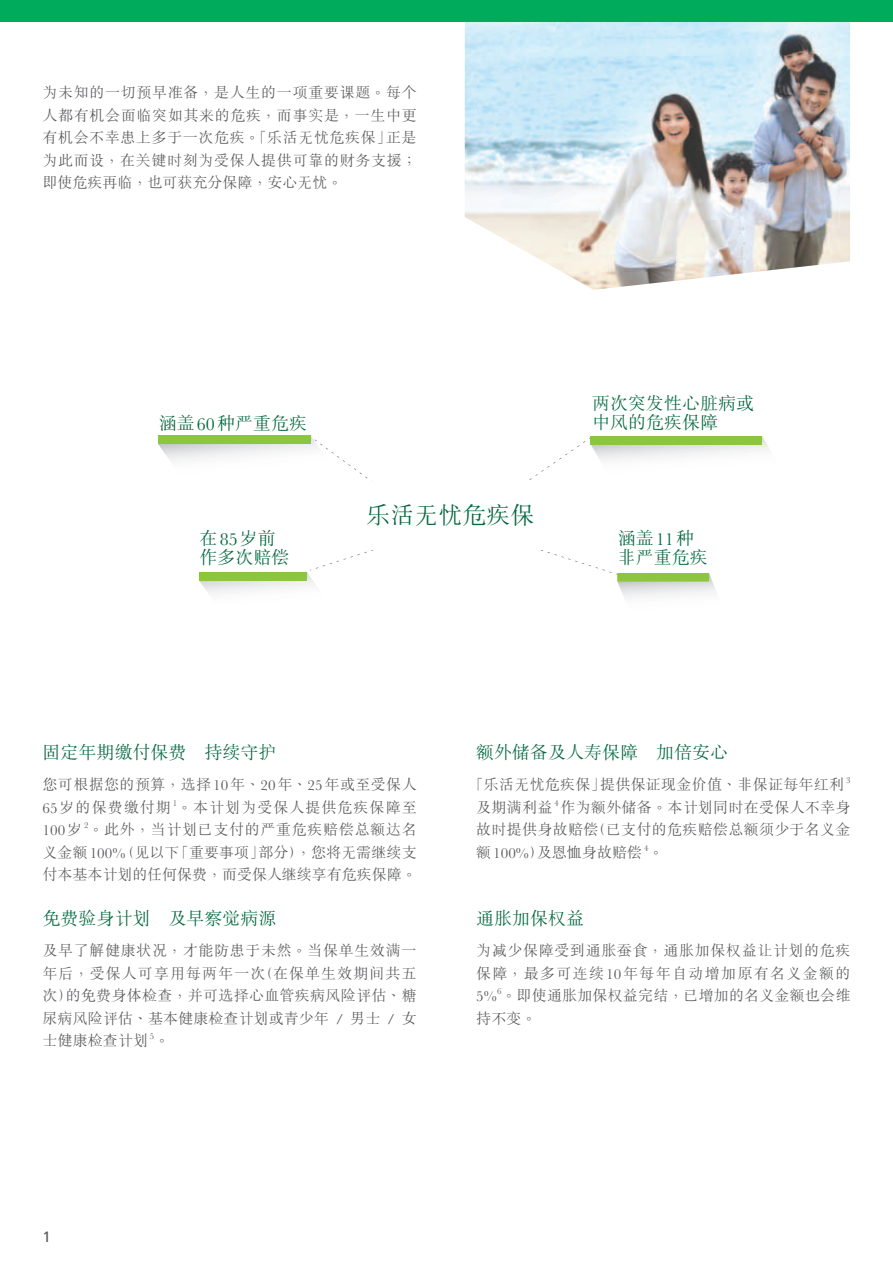
<style>
.page{position:relative;width:893px;height:1263px;background:#fff}
.page>*{position:absolute;margin:0;border:0;box-sizing:border-box;transform-origin:0 0}
.t1{font:300 24px "M Sung HKS";color:#00673e}
.t2{font:300 18px/19.5px "M Sung HKS";color:#00673e}
.t3{font:300 15px/22.5px "M Sung HKS";letter-spacing:.02em;color:#57585a;text-align:justify}
.t4{font:300 15px/22.5px "M Sung HKS";color:#57585a}
.t5{font:300 15px/22.5px "M Sung HKS";letter-spacing:.07em;color:#57585a}
.t6{font:300 15px "M Sung HKS";letter-spacing:.045em;color:#57585a}
.t7{font:15px "Frutiger";color:#57585a}
.t8{font:300 8.7px "M Sung HKS";color:#57585a}
</style>
<div class="page">
<img style="left:465px;top:21px;width:385px;height:269px">
<svg style="left:310px;top:550px;width:64px;height:20px"></svg>
<svg style="left:540px;top:550px;width:77px;height:25px"></svg>
<svg style="left:529px;top:438px;width:61px;height:42px"></svg>
<img style="left:200px;top:572px;width:115px;height:22px">
<div style="left:199px;top:572px;width:108px;height:9px;background:#8bc63e"></div>
<img style="left:591px;top:436px;width:178px;height:25px">
<div style="left:591px;top:436px;width:171px;height:8px;background:#8bc63e"></div>
<img style="left:617px;top:573px;width:99px;height:25px">
<div style="left:617px;top:573px;width:92px;height:9px;background:#8bc63e"></div>
<img style="left:158px;top:436px;width:187px;height:26px">
<div style="left:158px;top:436px;width:152px;height:8px;background:#8bc63e"></div>
<div style="left:0;top:0;width:893px;height:21px;background:#00ab5b"></div>
<p class="t3" style="left:43px;top:81px;width:376px">為未知的一切預早準備，是人生的一項重要課題。每個人都有機會面臨突如其來的危疾，而事實是，一生中更有機會不幸患上多於一次危疾。「樂活無憂危疾保」正是為此而設，在關鍵時刻為受保人提供可靠的財務支援；即使危疾再臨，也可獲充分保障，安心無憂。</p>
<p class="t2" style="left:159px;top:413px;width:150px">涵蓋60種嚴重危疾</p>
<p class="t2" style="left:199px;top:528px;width:91px">在85歲前作多次賠償</p>
<h1 class="t1" style="left:367px;top:499px;width:169px">樂活無憂危疾保</h1>
<p class="t2" style="left:592px;top:393px;width:163px">兩次突發性心臟病或中風的危疾保障</p>
<p class="t2" style="left:618px;top:528px;width:91px">涵蓋11種非嚴重危疾</p>
<p class="t2" style="left:43px;top:742px;width:236px">固定年期繳付保費　持續守護</p>
<p class="t5" style="left:43px;top:773px;width:376px">您可根據您的預算，選擇10年、20年、25年或至受保人<br>65歲的保費繳付期。本計劃為受保人提供危疾保障至</p>
<p class="t8" style="left:173px;top:796px;width:6px">1</p>
<p class="t6" style="left:43px;top:819px;width:376px">100歲。此外，當計劃已支付的嚴重危疾賠償總額達名</p>
<p class="t8" style="left:84px;top:819px;width:6px">2</p>
<p class="t4" style="left:43px;top:840px;width:376px">義金額100%（見以下「重要事項」部分），您將無需繼續支付本基本計劃的任何保費，而受保人繼續享有危疾保障。</p>
<p class="t2" style="left:43px;top:908px;width:236px">免費驗身計劃　及早察覺病源</p>
<p class="t3" style="left:43px;top:939px;width:376px">及早瞭解健康狀況，才能防患於未然。當保單生效滿一年後，受保人可享用每兩年一次（在保單生效期間共五次）的免費身體檢查，並可選擇心血管疾病風險評估、糖尿病風險評估、基本健康檢查計劃或青少年 / 男士 / 女士健康檢查計劃。</p>
<p class="t8" style="left:150px;top:1030px;width:6px">5</p>
<p class="t2" style="left:476px;top:742px;width:253px">額外儲備及人壽保障　加倍安心</p>
<p class="t3" style="left:469px;top:773px;width:377px">「樂活無憂危疾保」提供保證現金價值、非保證每年紅利</p>
<p class="t8" style="left:846px;top:774px;width:6px">3</p>
<p class="t3" style="left:476px;top:795px;width:78px">及期滿利益</p>
<p class="t8" style="left:554px;top:796px;width:6px">4</p>
<p class="t3" style="left:476px;top:795px;width:376px;text-indent:84px">作為額外儲備。本計劃同時在受保人不幸身故時提供身故賠償（已支付的危疾賠償總額須少於名義金額100%）及恩恤身故賠償。</p>
<p class="t8" style="left:644px;top:841px;width:6px">4</p>
<p class="t2" style="left:476px;top:908px;width:109px">通脹加保權益</p>
<p class="t3" style="left:476px;top:939px;width:376px">為減少保障受到通脹蠶食，通脹加保權益讓計劃的危疾保障，最多可連續10年每年自動增加原有名義金額的5% 。即使通脹加保權益完結，已增加的名義金額也會維</p>
<p class="t8" style="left:497px;top:985px;width:6px">6</p>
<p class="t3" style="left:476px;top:1006px;width:62px">持不變。</p>
<p class="t7" style="left:43px;top:1228px;width:10px">1</p>
</div>
